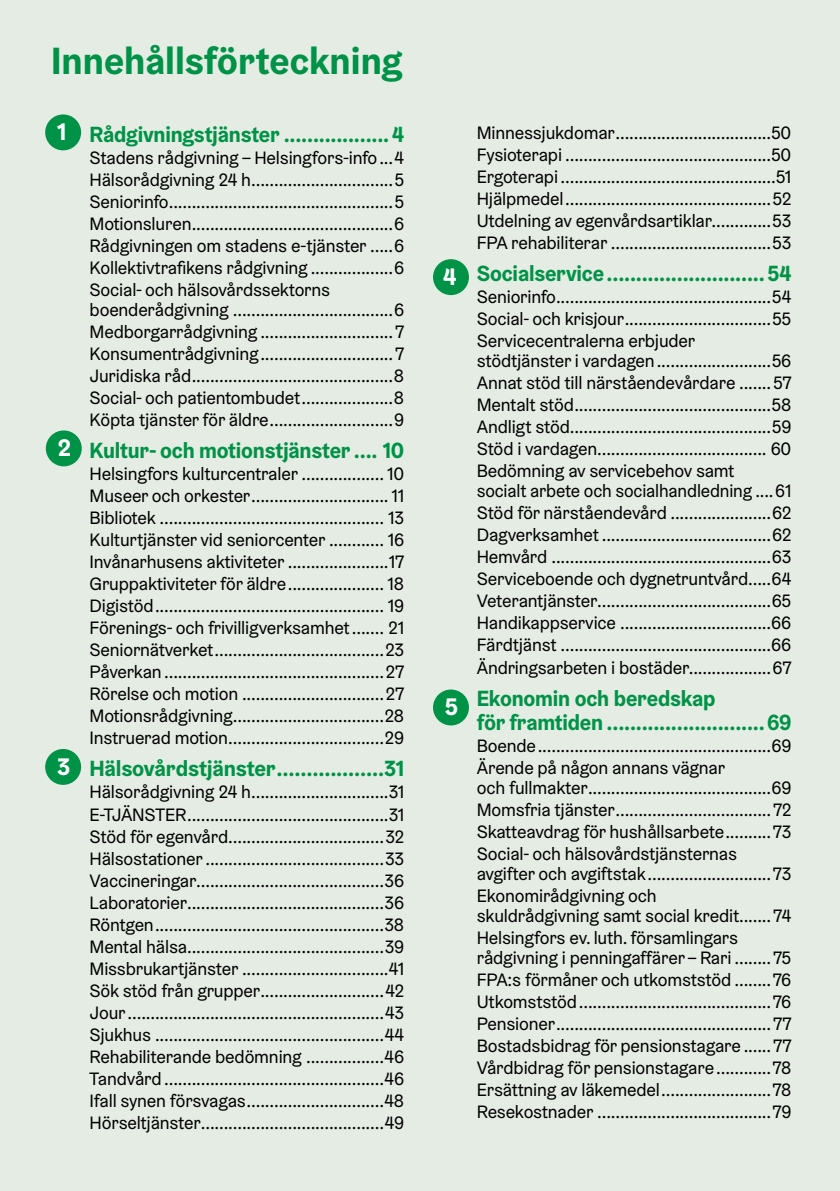
<style>
.page{position:relative;width:840px;height:1191px;background:#fff}
.page>*{position:absolute;margin:0;border:0;box-sizing:border-box;transform-origin:0 0}
.t1{font:700 38px "Helsinki Grotesk";color:#009247}
.t2{font:700 24px "Helsinki Grotesk";color:#fff}
.TOC_H1{font:700 22px/24px "Helsinki Grotesk";letter-spacing:-.01em;color:#009247}
.t3{font:18px/20px "Helsinki Grotesk";letter-spacing:-.01em;color:#000}
</style>
<div class="page">
<div style="left:0;top:0;width:839px;height:1191px;background:#e4ece3"></div>
<div style="left:45px;top:114px;width:36px;height:36px;background:#009247;border-radius:50%"></div>
<div style="left:46px;top:430px;width:36px;height:36px;background:#009247;border-radius:50%"></div>
<div style="left:45px;top:749px;width:36px;height:36px;background:#009247;border-radius:50%"></div>
<div style="left:433px;top:259px;width:35px;height:36px;background:#009247;border-radius:50%"></div>
<div style="left:433px;top:689px;width:35px;height:36px;background:#009247;border-radius:50%"></div>
<p class="t1" style="left:51px;top:36px;width:353px">Innehållsförteckning</p>
<h2 class="t2" style="left:57px;top:116px;width:11px">1</h2>
<h2 class="t2" style="left:58px;top:432px;width:15px">2</h2>
<h2 class="t2" style="left:57px;top:751px;width:15px">3</h2>
<p class="TOC_H1" style="left:89px;top:122px;width:316px">Rådgivningstjänster ..................4</p>
<p class="t3" style="left:89px;top:148px;width:316px">Stadens rådgivning – Helsingfors-info...4</p>
<p class="t3" style="left:89px;top:170px;width:316px">Hälsorådgivning 24 h...............................5</p>
<p class="t3" style="left:89px;top:192px;width:316px">Seniorinfo.................................................5</p>
<p class="t3" style="left:89px;top:214px;width:316px">Motionsluren............................................6</p>
<p class="t3" style="left:89px;top:236px;width:316px">Rådgivningen om stadens e-tjänster .....6</p>
<p class="t3" style="left:89px;top:258px;width:316px">Kollektivtrafikens rådgivning ..................6</p>
<p class="t3" style="left:89px;top:280px;width:316px">Social- och hälsovårdssektorns boenderådgivning ...................................6</p>
<p class="t3" style="left:89px;top:322px;width:316px">Medborgarrådgivning .............................7</p>
<p class="t3" style="left:89px;top:344px;width:316px">Konsumentrådgivning.............................7</p>
<p class="t3" style="left:89px;top:366px;width:316px">Juridiska råd............................................8</p>
<p class="t3" style="left:89px;top:388px;width:316px">Social- och patientombudet....................8</p>
<p class="t3" style="left:89px;top:410px;width:316px">Köpta tjänster för äldre...........................9</p>
<p class="TOC_H1" style="left:89px;top:438px;width:316px">Kultur- och motionstjänster .... 10</p>
<p class="t3" style="left:89px;top:464px;width:316px">Helsingfors kulturcentraler .................. 10</p>
<p class="t3" style="left:89px;top:486px;width:316px">Museer och orkester.............................. 11</p>
<p class="t3" style="left:89px;top:508px;width:316px">Bibliotek ................................................. 13</p>
<p class="t3" style="left:89px;top:530px;width:316px">Kulturtjänster vid seniorcenter ............ 16</p>
<p class="t3" style="left:89px;top:552px;width:316px">Invånarhusens aktiviteter ......................17</p>
<p class="t3" style="left:89px;top:574px;width:316px">Gruppaktiviteter för äldre..................... 18</p>
<p class="t3" style="left:89px;top:596px;width:316px">Digistöd.................................................. 19</p>
<p class="t3" style="left:89px;top:618px;width:316px">Förenings- och frivilligverksamhet....... 21</p>
<p class="t3" style="left:89px;top:640px;width:316px">Seniornätverket.....................................23</p>
<p class="t3" style="left:89px;top:662px;width:316px">Påverkan................................................27</p>
<p class="t3" style="left:89px;top:684px;width:316px">Rörelse och motion ...............................27</p>
<p class="t3" style="left:89px;top:706px;width:316px">Motionsrådgivning.................................28</p>
<p class="t3" style="left:89px;top:728px;width:316px">Instruerad motion..................................29</p>
<p class="TOC_H1" style="left:89px;top:756px;width:316px">Hälsovårdstjänster..................31</p>
<p class="t3" style="left:89px;top:782px;width:316px">Hälsorådgivning 24 h..............................31</p>
<p class="t3" style="left:89px;top:804px;width:316px">E-TJÄNSTER............................................31</p>
<p class="t3" style="left:89px;top:826px;width:316px">Stöd för egenvård..................................32</p>
<p class="t3" style="left:89px;top:848px;width:316px">Hälsostationer .......................................33</p>
<p class="t3" style="left:89px;top:870px;width:316px">Vaccineringar.........................................36</p>
<p class="t3" style="left:89px;top:892px;width:316px">Laboratorier...........................................36</p>
<p class="t3" style="left:89px;top:914px;width:316px">Röntgen..................................................38</p>
<p class="t3" style="left:89px;top:936px;width:316px">Mental hälsa...........................................39</p>
<p class="t3" style="left:89px;top:958px;width:316px">Missbrukartjänster ................................41</p>
<p class="t3" style="left:89px;top:980px;width:316px">Sök stöd från grupper...........................42</p>
<p class="t3" style="left:89px;top:1002px;width:316px">Jour ........................................................43</p>
<p class="t3" style="left:89px;top:1024px;width:316px">Sjukhus ..................................................44</p>
<p class="t3" style="left:89px;top:1046px;width:316px">Rehabiliterande bedömning .................46</p>
<p class="t3" style="left:89px;top:1068px;width:316px">Tandvård................................................46</p>
<p class="t3" style="left:89px;top:1090px;width:316px">Ifall synen försvagas..............................48</p>
<p class="t3" style="left:89px;top:1112px;width:316px">Hörseltjänster........................................49</p>
<h2 class="t2" style="left:442px;top:261px;width:15px">4</h2>
<h2 class="t2" style="left:444px;top:691px;width:15px">5</h2>
<p class="t3" style="left:476px;top:123px;width:316px">Minnessjukdomar..................................50</p>
<p class="t3" style="left:476px;top:145px;width:316px">Fysioterapi .............................................50</p>
<p class="t3" style="left:476px;top:167px;width:316px">Ergoterapi ...............................................51</p>
<p class="t3" style="left:476px;top:189px;width:316px">Hjälpmedel.............................................52</p>
<p class="t3" style="left:476px;top:211px;width:316px">Utdelning av egenvårdsartiklar.............53</p>
<p class="t3" style="left:476px;top:233px;width:316px">FPA rehabiliterar ...................................53</p>
<p class="TOC_H1" style="left:476px;top:261px;width:316px">Socialservice...........................54</p>
<p class="t3" style="left:476px;top:287px;width:316px">Seniorinfo...............................................54</p>
<p class="t3" style="left:476px;top:309px;width:316px">Social- och krisjour................................55</p>
<p class="t3" style="left:476px;top:331px;width:316px">Servicecentralerna erbjuder stödtjänster i vardagen.........................56</p>
<p class="t3" style="left:476px;top:373px;width:316px">Annat stöd till närståendevårdare .......57</p>
<p class="t3" style="left:476px;top:395px;width:316px">Mentalt stöd...........................................58</p>
<p class="t3" style="left:476px;top:417px;width:316px">Andligt stöd............................................59</p>
<p class="t3" style="left:476px;top:439px;width:316px">Stöd i vardagen..................................... 60</p>
<p class="t3" style="left:476px;top:461px;width:316px">Bedömning av servicebehov samt<br>socialt arbete och socialhandledning ....61</p>
<p class="t3" style="left:476px;top:503px;width:316px">Stöd för närståendevård ......................62</p>
<p class="t3" style="left:476px;top:525px;width:316px">Dagverksamhet .....................................62</p>
<p class="t3" style="left:476px;top:547px;width:316px">Hemvård ................................................63</p>
<p class="t3" style="left:476px;top:569px;width:316px">Serviceboende och dygnetruntvård.....64</p>
<p class="t3" style="left:476px;top:591px;width:316px">Veterantjänster......................................65</p>
<p class="t3" style="left:476px;top:613px;width:316px">Handikappservice .................................66</p>
<p class="t3" style="left:476px;top:635px;width:316px">Färdtjänst ..............................................66</p>
<p class="t3" style="left:476px;top:657px;width:316px">Ändringsarbeten i bostäder..................67</p>
<p class="TOC_H1" style="left:476px;top:685px;width:316px">Ekonomin och beredskap<br>för framtiden ...........................69</p>
<p class="t3" style="left:476px;top:735px;width:316px">Boende...................................................69</p>
<p class="t3" style="left:476px;top:757px;width:316px">Ärende på någon annans vägnar<br>och fullmakter........................................69</p>
<p class="t3" style="left:476px;top:799px;width:316px">Momsfria tjänster..................................72</p>
<p class="t3" style="left:476px;top:821px;width:316px">Skatteavdrag för hushållsarbete..........73</p>
<p class="t3" style="left:476px;top:843px;width:316px">Social- och hälsovårdstjänsternas avgifter och avgiftstak...........................73</p>
<p class="t3" style="left:476px;top:885px;width:316px">Ekonomirådgivning och<br>skuldrådgivning samt social kredit.......74</p>
<p class="t3" style="left:476px;top:927px;width:316px">Helsingfors ev. luth. församlingars rådgivning i penningaffärer – Rari ........75</p>
<p class="t3" style="left:476px;top:969px;width:316px">FPA:s förmåner och utkomststöd ........76</p>
<p class="t3" style="left:476px;top:991px;width:316px">Utkomststöd..........................................76</p>
<p class="t3" style="left:476px;top:1013px;width:316px">Pensioner...............................................77</p>
<p class="t3" style="left:476px;top:1035px;width:316px">Bostadsbidrag för pensionstagare ......77</p>
<p class="t3" style="left:476px;top:1057px;width:316px">Vårdbidrag för pensionstagare............78</p>
<p class="t3" style="left:476px;top:1079px;width:316px">Ersättning av läkemedel........................78</p>
<p class="t3" style="left:476px;top:1101px;width:316px">Resekostnader ......................................79</p>
</div>
